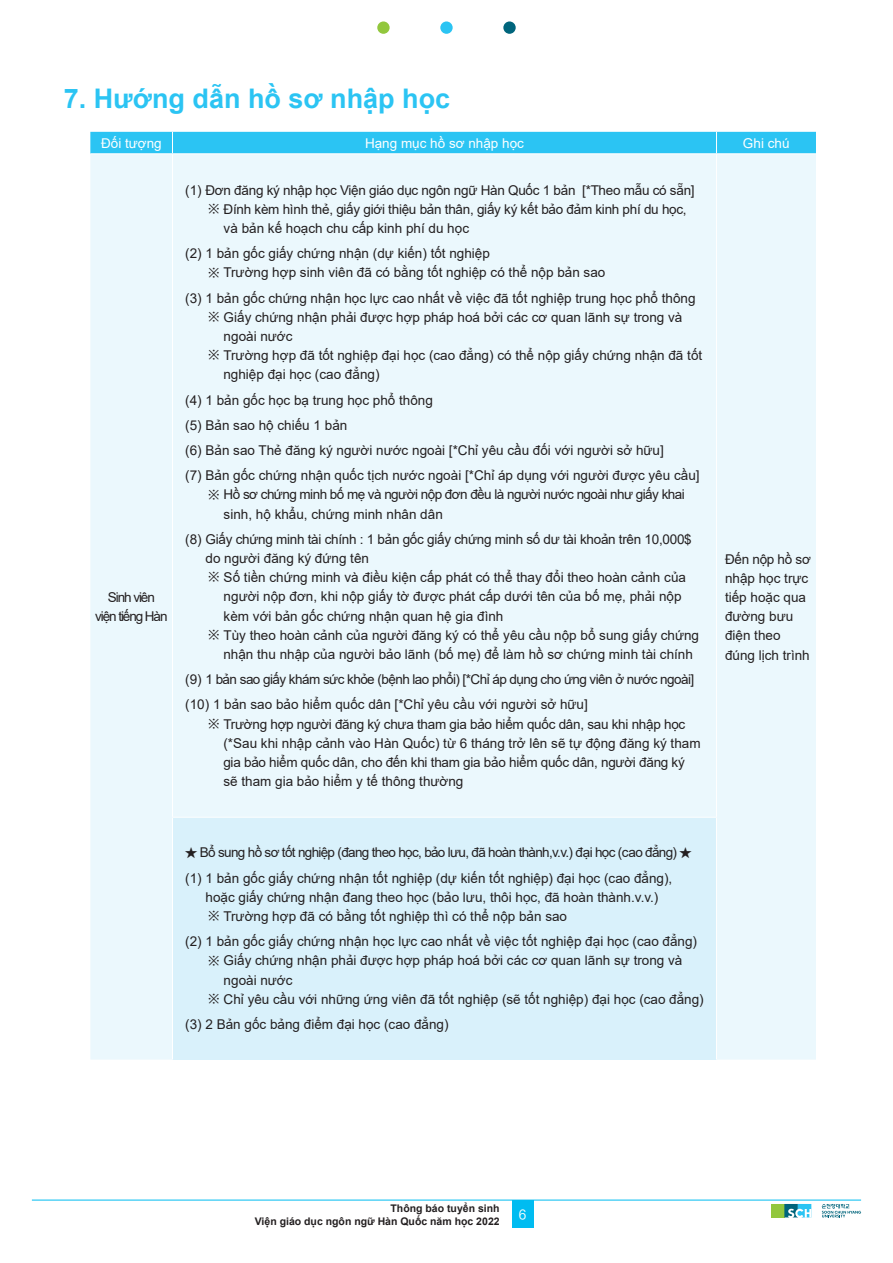
<style>
.page{position:relative;width:893px;height:1263px;background:#fff}
.page>*{position:absolute;margin:0;border:0;box-sizing:border-box;transform-origin:0 0}
.t1{font:700 27px "Arial";color:#2bc4f3}
.t2{font:13.5px/19.2px "Arial";color:#231f20}
.t3{font:13.5px/19.2px "Arial";letter-spacing:-.02em;color:#231f20}
.t4{font:13.5px/19.2px "Arial";letter-spacing:-.04em;color:#231f20}
.t5{font:13.5px "Arial";letter-spacing:-.05em;color:#231f20}
.t6{font:13.5px "Arial";color:#fff}
.t7{font:13.5px "Arial";letter-spacing:-.08em;color:#231f20}
.t8{font:500 13.5px "Ko Pub Dotum";color:#fff}
.t9{font:700 10.5px/12.6px "Arial";color:#231f20;text-align:right}
.s1{font-family:"Ko Pub Dotum";font-weight:500}
</style>
<div class="page">
<div style="left:90px;top:154px;width:726px;height:905px;background:#ebf8fd"></div>
<div style="left:172px;top:817px;width:544px;height:242px;background:#d9f1fb"></div>
<div style="left:90px;top:132px;width:726px;height:21px;background:#2bc4f3"></div>
<hr style="left:172px;top:154px;width:1px;height:663px;background:#fff">
<hr style="left:716px;top:154px;width:1px;height:663px;background:#fff">
<hr style="left:172px;top:817px;width:545px;height:1px;background:#fff">
<hr style="left:172px;top:817px;width:1px;height:242px;background:#fff">
<hr style="left:716px;top:817px;width:1px;height:242px;background:#fff">
<div style="left:512px;top:1200px;width:21px;height:27px;background:#00bcf1"></div>
<hr style="left:32px;top:1200px;width:829px;height:1px;background:#00bcf1">
<div style="left:377px;top:21px;width:13px;height:13px;background:#92c73d;border-radius:50%"></div>
<div style="left:440px;top:21px;width:13px;height:13px;background:#2bc4f3;border-radius:50%"></div>
<svg style="left:503px;top:21px;width:13px;height:13px"></svg>
<div style="left:771px;top:1204px;width:13px;height:13px;background:#92c73d"></div>
<svg style="left:784px;top:1204px;width:27px;height:14px"></svg>
<svg style="left:822px;top:1204px;width:39px;height:13px"></svg>
<p class="t1" style="left:64px;top:80px;width:388px">7. Hướng dẫn hồ sơ nhập học</p>
<p class="t6" style="left:101px;top:134px;width:62px">Đối tượng</p>
<p class="t6" style="left:365px;top:134px;width:160px">Hạng mục hồ sơ nhập học</p>
<p class="t6" style="left:743px;top:134px;width:48px">Ghi chú</p>
<p class="t7" style="left:108px;top:588px;width:48px">Sinh viên</p>
<p class="t7" style="left:95px;top:607px;width:74px">viện tiếng Hàn</p>
<p class="t3" style="left:185px;top:180px;width:511px">(1) Đơn đăng ký nhập học Viện giáo dục ngôn ngữ Hàn Quốc 1 bản [*Theo mẫu có sẵn]</p>
<p class="t3" style="left:224px;top:199px;width:465px;text-indent:-16px"><span class="s1">※</span> Đính kèm hình thẻ, giấy giới thiệu bản thân, giấy ký kết bảo đảm kinh phí du học, và bản kế hoạch chu cấp kinh phí du học</p>
<p class="t2" style="left:185px;top:244px;width:306px">(2) 1 bản gốc giấy chứng nhận (dự kiến) tốt nghiệp</p>
<p class="t2" style="left:208px;top:263px;width:399px"><span class="s1">※</span> Trường hợp sinh viên đã có bằng tốt nghiệp có thể nộp bản sao</p>
<p class="t2" style="left:185px;top:288px;width:512px">(3) 1 bản gốc chứng nhận học lực cao nhất về việc đã tốt nghiệp trung học phổ thông</p>
<p class="t2" style="left:224px;top:307px;width:460px;text-indent:-16px"><span class="s1">※</span> Giấy chứng nhận phải được hợp pháp hoá bởi các cơ quan lãnh sự trong và ngoài nước</p>
<p class="t2" style="left:223px;top:346px;width:480px;text-indent:-16px"><span class="s1">※</span> Trường hợp đã tốt nghiệp đại học (cao đẳng) có thể nộp giấy chứng nhận đã tốt nghiệp đại học (cao đẳng)</p>
<p class="t2" style="left:185px;top:390px;width:249px">(4) 1 bản gốc học bạ trung học phổ thông</p>
<p class="t2" style="left:185px;top:415px;width:164px">(5) Bản sao hộ chiếu 1 bản</p>
<p class="t2" style="left:185px;top:440px;width:480px">(6) Bản sao Thẻ đăng ký người nước ngoài [*Chỉ yêu cầu đối với người sở hữu]</p>
<p class="t2" style="left:185px;top:466px;width:516px">(7) Bản gốc chứng nhận quốc tịch nước ngoài [*Chỉ áp dụng với người được yêu cầu]</p>
<p class="t4" style="left:224px;top:485px;width:463px;text-indent:-16px"><span class="s1">※</span> Hồ sơ chứng minh bố mẹ và người nộp đơn đều là người nước ngoài như giấy khai sinh, hộ khẩu, chứng minh nhân dân</p>
<p class="t3" style="left:205px;top:529px;width:488px;text-indent:-20px">(8) Giấy chứng minh tài chính : 1 bản gốc giấy chứng minh số dư tài khoản trên 10,000$ do người đăng ký đứng tên</p>
<p class="t2" style="left:224px;top:568px;width:464px;text-indent:-16px"><span class="s1">※</span> Số tiền chứng minh và điều kiện cấp phát có thể thay đổi theo hoàn cảnh của người nộp đơn, khi nộp giấy tờ được phát cấp dưới tên của bố mẹ, phải nộp kèm với bản gốc chứng nhận quan hệ gia đình</p>
<p class="t2" style="left:223px;top:625px;width:477px;text-indent:-16px"><span class="s1">※</span> Tùy theo hoàn cảnh của người đăng ký có thể yêu cầu nộp bổ sung giấy chứng nhận thu nhập của người bảo lãnh (bố mẹ) để làm hồ sơ chứng minh tài chính</p>
<p class="t4" style="left:185px;top:670px;width:511px">(9) 1 bản sao giấy khám sức khỏe (bệnh lao phổi) [*Chỉ áp dụng cho ứng viên ở nước ngoài]</p>
<p class="t2" style="left:185px;top:695px;width:404px">(10) 1 bản sao bảo hiểm quốc dân [*Chỉ yêu cầu với người sở hữu]</p>
<p class="t3" style="left:223px;top:714px;width:479px;text-indent:-16px"><span class="s1">※</span> Trường hợp người đăng ký chưa tham gia bảo hiểm quốc dân, sau khi nhập học (*Sau khi nhập cảnh vào Hàn Quốc) từ 6 tháng trở lên sẽ tự động đăng ký tham gia bảo hiểm quốc dân, cho đến khi tham gia bảo hiểm quốc dân, người đăng ký sẽ tham gia bảo hiểm y tế thông thường</p>
<p class="t3" style="left:725px;top:549px;width:87px">Đến nộp hồ sơ</p>
<p class="t2" style="left:725px;top:568px;width:86px">nhập học trực tiếp hoặc qua đường bưu điện theo đúng lịch trình</p>
<p class="t5" style="left:185px;top:843px;width:508px"><span class="s1">★</span> Bổ sung hồ sơ tốt nghiệp (đang theo học, bảo lưu, đã hoàn thành,v.v.) đại học (cao đẳng) <span class="s1">★</span></p>
<p class="t2" style="left:185px;top:868px;width:489px;text-align:center">(1) 1 bản gốc giấy chứng nhận tốt nghiệp (dự kiến tốt nghiệp) đại học (cao đẳng), hoặc giấy chứng nhận đang theo học (bảo lưu, thôi học, đã hoàn thành.v.v.)</p>
<p class="t2" style="left:208px;top:907px;width:361px"><span class="s1">※</span> Trường hợp đã có bằng tốt nghiệp thì có thể nộp bản sao</p>
<p class="t2" style="left:185px;top:932px;width:513px">(2) 1 bản gốc giấy chứng nhận học lực cao nhất về việc tốt nghiệp đại học (cao đẳng)</p>
<p class="t2" style="left:224px;top:951px;width:460px;text-indent:-16px"><span class="s1">※</span> Giấy chứng nhận phải được hợp pháp hoá bởi các cơ quan lãnh sự trong và ngoài nước</p>
<p class="t2" style="left:208px;top:989px;width:497px"><span class="s1">※</span> Chỉ yêu cầu với những ứng viên đã tốt nghiệp (sẽ tốt nghiệp) đại học (cao đẳng)</p>
<p class="t2" style="left:185px;top:1015px;width:265px">(3) 2 Bản gốc bảng điểm đại học (cao đẳng)</p>
<p class="t9" style="left:255px;top:1202px;width:246px">Thông báo tuyển sinh<br>Viện giáo dục ngôn ngữ Hàn Quốc năm học 2022</p>
<p class="t8" style="left:519px;top:1208px;width:9px">6</p>
</div>
